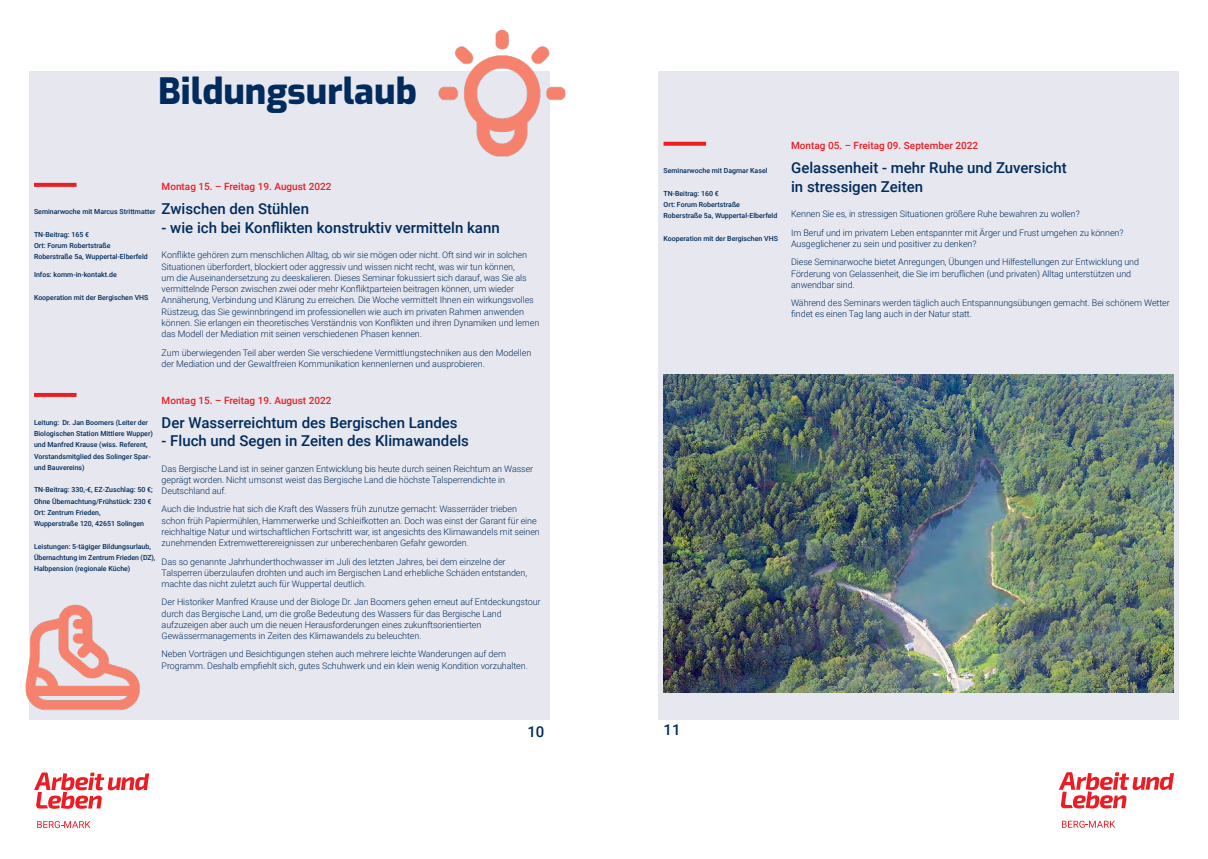
<style>
.page{position:relative;width:1208px;height:859px;background:#fff}
.page>*{position:absolute;margin:0;border:0;box-sizing:border-box;transform-origin:0 0}
.t1{font:800 36px "Exo";color:#002b5c}
.t2{font:500 15px/18.8px "Roboto";color:#002b5c}
.t3{font:500 10px "Roboto";color:#ed1d24}
.t4{font:300 9px/11.2px "Roboto";letter-spacing:-.01em;color:#002b5c}
.t5{font:500 7px/11.2px "Roboto";color:#002b5c}
</style>
<div class="page">
<svg style="left:1058px;top:772px;width:116px;height:36px"></svg>
<svg style="left:1062px;top:821px;width:53px;height:7px"></svg>
<div style="left:658px;top:71px;width:520px;height:649px;background:#e7e8ef"></div>
<div style="left:29px;top:71px;width:520px;height:649px;background:#e7e8ef"></div>
<svg style="left:34px;top:772px;width:115px;height:37px"></svg>
<svg style="left:37px;top:821px;width:53px;height:7px"></svg>
<img style="left:438px;top:30px;width:128px;height:158px">
<svg style="left:34px;top:183px;width:43px;height:4px"></svg>
<svg style="left:34px;top:393px;width:43px;height:4px"></svg>
<img style="left:25px;top:604px;width:115px;height:107px">
<img style="left:663px;top:374px;width:511px;height:318px">
<svg style="left:663px;top:142px;width:43px;height:4px"></svg>
<h1 class="t1" style="left:158px;top:64px;width:260px">Bildungsurlaub</h1>
<p class="t3" style="left:162px;top:180px;width:171px">Montag 15. – Freitag 19. August 2022</p>
<h2 class="t2" style="left:162px;top:199px;width:149px">Zwischen den Stühlen</h2>
<h2 class="t2" style="left:162px;top:218px;width:339px">- wie ich bei Konflikten konstruktiv vermitteln kann</h2>
<p class="t4" style="left:162px;top:249px;width:379px">Konflikte gehören zum menschlichen Alltag, ob wir sie mögen oder nicht. Oft sind wir in solchen Situationen überfordert, blockiert oder aggressiv und wissen nicht recht, was wir tun können,<br>um die Auseinandersetzung zu deeskalieren. Dieses Seminar fokussiert sich darauf, was Sie als vermittelnde Person zwischen zwei oder mehr Konfliktparteien beitragen können, um wieder Annäherung, Verbindung und Klärung zu erreichen. Die Woche vermittelt Ihnen ein wirkungsvolles Rüstzeug, das Sie gewinnbringend im professionellen wie auch im privaten Rahmen anwenden können. Sie erlangen ein theoretisches Verständnis von Konflikten und ihren Dynamiken und lernen das Modell der Mediation mit seinen verschiedenen Phasen kennen.</p>
<p class="t4" style="left:162px;top:346px;width:371px">Zum überwiegenden Teil aber werden Sie verschiedene Vermittlungstechniken aus den Modellen der Mediation und der Gewaltfreien Kommunikation kennenlernen und ausprobieren.</p>
<p class="t5" style="left:34px;top:206px;width:123px">Seminarwoche mit Marcus Strittmatter</p>
<p class="t5" style="left:34px;top:228px;width:115px">TN-Beitrag: 165 €<br>Ort: Forum Robertstraße<br>Roberstraße 5a, Wuppertal-Elberfeld</p>
<p class="t5" style="left:34px;top:269px;width:84px">Infos: komm-in-kontakt.de</p>
<p class="t5" style="left:34px;top:291px;width:116px">Kooperation mit der Bergischen VHS</p>
<p class="t3" style="left:162px;top:393px;width:171px">Montag 15. – Freitag 19. August 2022</p>
<h2 class="t2" style="left:162px;top:412px;width:297px">Der Wasserreichtum des Bergischen Landes</h2>
<h2 class="t2" style="left:162px;top:431px;width:309px">- Fluch und Segen in Zeiten des Klimawandels</h2>
<p class="t4" style="left:162px;top:462px;width:373px">Das Bergische Land ist in seiner ganzen Entwicklung bis heute durch seinen Reichtum an Wasser geprägt worden. Nicht umsonst weist das Bergische Land die höchste Talsperrendichte in<br>Deutschland auf.</p>
<p class="t4" style="left:162px;top:503px;width:380px">Auch die Industrie hat sich die Kraft des Wassers früh zunutze gemacht: Wasserräder trieben schon früh Papiermühlen, Hammerwerke und Schleifkotten an. Doch was einst der Garant für eine reichhaltige Natur und wirtschaftlichen Fortschritt war, ist angesichts des Klimawandels mit seinen zunehmenden Extremwetterereignissen zur unberechenbaren Gefahr geworden.</p>
<p class="t4" style="left:162px;top:555px;width:367px">Das so genannte Jahrhunderthochwasser im Juli des letzten Jahres, bei dem einzelne der<br>Talsperren überzulaufen drohten und auch im Bergischen Land erhebliche Schäden entstanden, machte das nicht zuletzt auch für Wuppertal deutlich.</p>
<p class="t4" style="left:162px;top:596px;width:380px">Der Historiker Manfred Krause und der Biologe Dr. Jan Boomers gehen erneut auf Entdeckungstour durch das Bergische Land, um die große Bedeutung des Wassers für das Bergische Land aufzuzeigen aber auch um die neuen Herausforderungen eines zukunftsorientierten Gewässermanagements in Zeiten des Klimawandels zu beleuchten.</p>
<p class="t4" style="left:162px;top:648px;width:368px">Neben Vorträgen und Besichtigungen stehen auch mehrere leichte Wanderungen auf dem<br>Programm. Deshalb empfiehlt sich, gutes Schuhwerk und ein klein wenig Kondition vorzuhalten.</p>
<p class="t5" style="left:34px;top:416px;width:120px">Leitung: Dr. Jan Boomers (Leiter der Biologischen Station Mittlere Wupper) und Manfred Krause (wiss. Referent, Vorstandsmitglied des Solinger Spar&shy;und Bauvereins)</p>
<p class="t5" style="left:34px;top:484px;width:120px">TN-Beitrag: 330,-€, EZ-Zuschlag: 50 €; Ohne Übernachtung/Frühstück: 230 € Ort: Zentrum Frieden,<br>Wupperstraße 120, 42651 Solingen</p>
<p class="t5" style="left:34px;top:540px;width:123px">Leistungen: 5-tägiger Bildungsurlaub,<br>Übernachtung im Zentrum Frieden (DZ),<br>Halbpension (regionale Küche)</p>
<p class="t5" style="left:663px;top:165px;width:106px">Seminarwoche mit Dagmar Kasel</p>
<p class="t5" style="left:663px;top:187px;width:115px">TN-Beitrag: 160 €<br>Ort: Forum Robertstraße<br>Roberstraße 5a, Wuppertal-Elberfeld</p>
<p class="t5" style="left:663px;top:232px;width:116px">Kooperation mit der Bergischen VHS</p>
<p class="t3" style="left:791px;top:139px;width:188px">Montag 05. – Freitag 09. September 2022</p>
<h2 class="t2" style="left:791px;top:158px;width:277px">Gelassenheit - mehr Ruhe und Zuversicht in stressigen Zeiten</h2>
<p class="t4" style="left:791px;top:205px;width:334px;line-height:18.3px">Kennen Sie es, in stressigen Situationen größere Ruhe bewahren zu wollen?<br>Im Beruf und im privatem Leben entspannter mit Ärger und Frust umgehen zu können?</p>
<p class="t4" style="left:791px;top:234px;width:349px;line-height:18.3px">Ausgeglichener zu sein und positiver zu denken?<br>Diese Seminarwoche bietet Anregungen, Übungen und Hilfestellungen zur Entwicklung und</p>
<p class="t4" style="left:791px;top:267px;width:342px">Förderung von Gelassenheit, die Sie im beruflichen (und privaten) Alltag unterstützen und anwendbar sind.</p>
<p class="t4" style="left:791px;top:297px;width:380px">Während des Seminars werden täglich auch Entspannungsübungen gemacht. Bei schönem Wetter findet es einen Tag lang auch in der Natur statt.</p>
<h2 class="t2" style="left:527px;top:722px;width:19px">10</h2>
<h2 class="t2" style="left:663px;top:720px;width:19px">11</h2>
</div>
